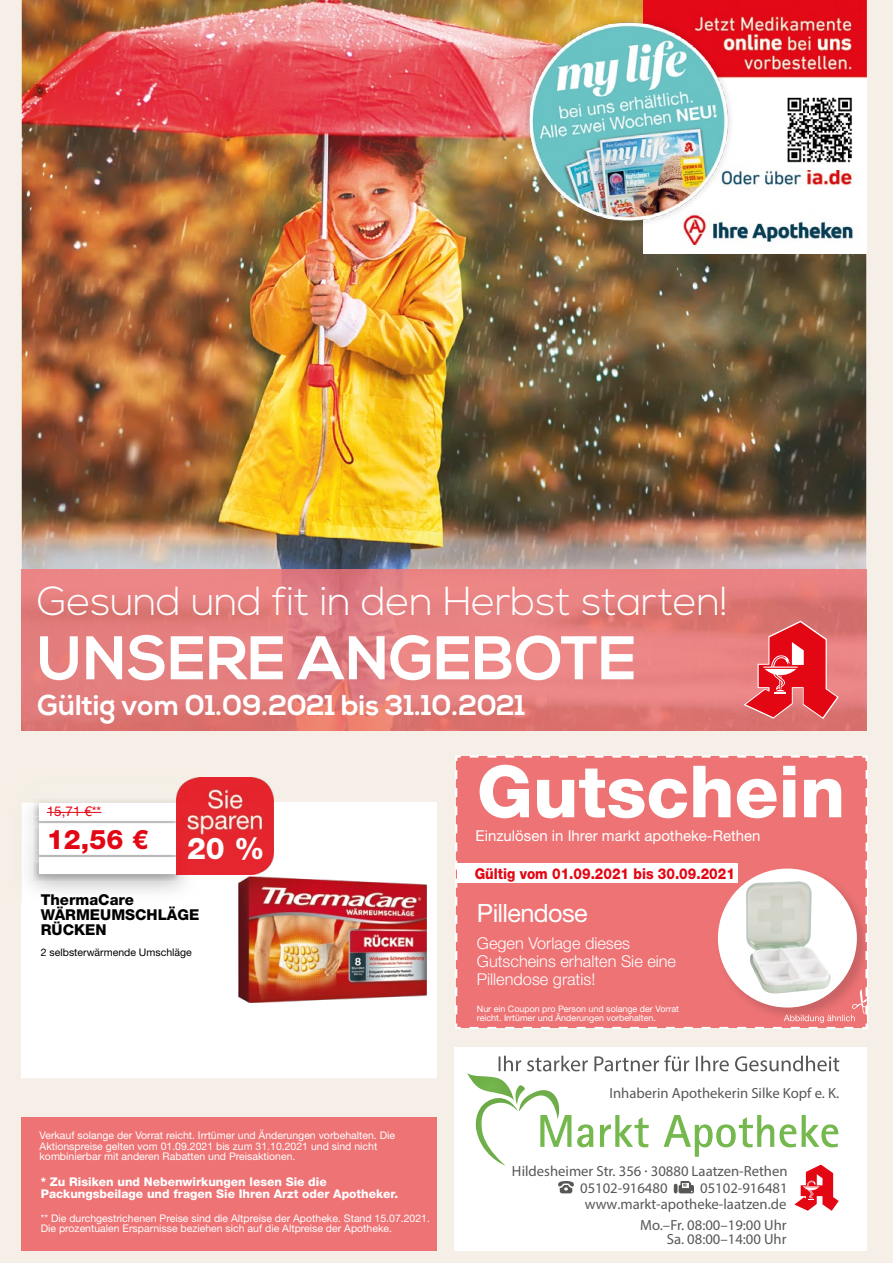
<style>
.page{position:relative;width:893px;height:1263px;background:#f5efe7}
.page>*{position:absolute;margin:0;border:0;box-sizing:border-box;transform-origin:0 0}
.t1{font:800 72px "Helvetica Neue LT Pro";color:#fff}
.t2{font:700 61.5px "Nexa";color:#fff}
.t3{font:300 40.5px "Nexa";letter-spacing:-.01em;color:#fff}
.t4{font:800 30px "Helvetica Neue LT Pro";color:#fff}
.t5{font:700 28.5px "Nexa";color:#fff}
.t6{font:800 27px "Helvetica Neue LT Pro";color:#e30613}
.t7{font:25.2px "Helvetica Neue LT Pro";letter-spacing:-.025em;color:#fff}
.t8{font:300 16.35px/17.9px "Helvetica Neue LT Pro";color:#fff}
.t9{font:15px "Helvetica Neue LT Pro";color:#fff}
.t10{font:800 15px "Helvetica Neue LT Pro";color:#e30613;scale:.91 1}
.t11{font:800 15px/15px "Helvetica Neue LT Pro";color:#000}
.t12{font:14.7px/17.7px "Myriad Pro";color:#575756}
.t13{font:13.5px "Helvetica Neue LT Pro";color:#e30613}
.t14{font:800 12px/12px "Helvetica Neue LT Pro";color:#fff}
.t15{font:10.5px/10.5px "Helvetica Neue LT Pro";color:#fff}
.t16{font:10.5px "Helvetica Neue LT Pro";color:#000}
.t17{font:8.85px/8.9px "Helvetica Neue LT Pro";color:#fff}
</style>
<div class="page">
<img style="left:22px;top:0;width:844px;height:570px">
<div style="left:22px;top:803px;width:415px;height:275px;background:#fff"></div>
<div style="left:22px;top:1117px;width:415px;height:133px;background:#ee7375"></div>
<div style="left:454px;top:1047px;width:412px;height:203px;background:#fff"></div>
<img style="left:22px;top:570px;width:844px;height:160px">
<div style="left:18px;top:775px;width:181px;height:14px;background:#f5efe6"></div>
<div style="left:14px;top:789px;width:162px;height:114px;background:#f5efe6"></div>
<img style="left:22px;top:884px;width:160px;height:19px">
<img style="left:22px;top:803px;width:164px;height:81px">
<img style="left:32px;top:861px;width:152px;height:20px">
<div style="left:39px;top:861px;width:138px;height:13px;background:#fff"></div>
<img style="left:32px;top:796px;width:144px;height:21px">
<div style="left:39px;top:803px;width:138px;height:14px;background:#fff"></div>
<img style="left:32px;top:827px;width:7px;height:23px">
<img style="left:32px;top:850px;width:144px;height:11px">
<img style="left:39px;top:857px;width:137px;height:4px">
<img style="left:32px;top:817px;width:144px;height:10px">
<img style="left:39px;top:817px;width:137px;height:4px">
<svg style="left:39px;top:823px;width:137px;height:32px"></svg>
<svg style="left:744px;top:621px;width:95px;height:98px;background:#e55156"></svg>
<svg style="left:467px;top:1055px;width:372px;height:156px"></svg>
<img style="left:644px;top:0;width:222px;height:253px">
<img style="left:518px;top:15px;width:216px;height:213px">
<img style="left:779px;top:89px;width:81px;height:80px">
<div style="left:455px;top:755px;width:413px;height:274px;background:#ee7375"></div>
<img style="left:716px;top:866px;width:152px;height:155px">
<img style="left:866px;top:866px;width:2px;height:121px">
<img style="left:784px;top:1015px;width:71px;height:6px">
<div style="left:718px;top:868px;width:139px;height:139px;background:#fff;border-radius:50%"></div>
<div style="left:457px;top:863px;width:281px;height:20px;background:#fff"></div>
<img style="left:746px;top:881px;width:85px;height:112px">
<img style="left:239px;top:876px;width:188px;height:127px">
<img style="left:176px;top:777px;width:98px;height:98px">
<hr style="left:47px;top:812px;width:54px;height:1px;background:#e30613">
<svg style="left:851px;top:987px;width:18px;height:27px"></svg>
<h3 class="t3" style="left:37px;top:578px;width:692px">Gesund und fit in den Herbst starten!</h3>
<h2 class="t2" style="left:37px;top:623px;width:601px">UNSERE ANGEBOTE</h2>
<h3 class="t5" style="left:38px;top:688px;width:489px">Gültig vom 01.09.2021 bis 31.10.2021</h3>
<p class="t13" style="left:47px;top:803px;width:56px">15,71 €**</p>
<h3 class="t6" style="left:47px;top:823px;width:104px">12,56 €</h3>
<h3 class="t4" style="left:187px;top:831px;width:79px">20 %</h3>
<h3 class="t11" style="left:41px;top:892px;width:160px">ThermaCare<br>WÄRMEUMSCHLÄGE<br>RÜCKEN</h3>
<p class="t16" style="left:41px;top:946px;width:153px">2 selbsterwärmende Umschläge</p>
<p class="t15" style="left:40px;top:1130px;width:357px">Verkauf solange der Vorrat reicht. Irrtümer und Änderungen vorbehalten. Die<br>Aktionspreise gelten vom 01.09.2021 bis zum 31.10.2021 und sind nicht kombinierbar mit anderen Rabatten und Preisaktionen.</p>
<p class="t14" style="left:41px;top:1176px;width:359px">* Zu Risiken und Nebenwirkungen lesen Sie die<br>Packungsbeilage und fragen Sie Ihren Arzt oder Apotheker.</p>
<p class="t15" style="left:41px;top:1213px;width:391px">** Die durchgestrichenen Preise sind die Altpreise der Apotheke. Stand 15.07.2021.<br>Die prozentualen Ersparnisse beziehen sich auf die Altpreise der Apotheke.</p>
<h1 class="t1" style="left:477px;top:749px;width:370px">Gutschein</h1>
<h3 class="t9" style="left:476px;top:826px;width:286px">Einzulösen in Ihrer markt apotheke-Rethen</h3>
<h3 class="t10" style="left:475px;top:865px;width:287px">Gültig vom 01.09.2021 bis 30.09.2021</h3>
<h3 class="t7" style="left:477px;top:897px;width:112px">Pillendose</h3>
<h3 class="t8" style="left:477px;top:934px;width:201px">Gegen Vorlage dieses<br>Gutscheins erhalten Sie eine<br>Pillendose gratis!</h3>
<p class="t17" style="left:477px;top:1004px;width:204px">Nur ein Coupon pro Person und solange der Vorrat reicht. Irrtümer und Änderungen vorbehalten.</p>
<h3 class="t12" style="left:609px;top:1083px;width:231px">Inhaberin Apothekerin Silke Kopf e. K.</h3>
<h3 class="t12" style="left:580px;top:1162px;width:209px;text-indent:-68px">Hildesheimer Str. 356 · 30880 Laatzen-Rethen<br>05102-916480</h3>
<h3 class="t12" style="left:700px;top:1179px;width:89px">05102-916481</h3>
<h3 class="t12" style="left:585px;top:1195px;width:203px">www.markt-apotheke-laatzen.de</h3>
<h3 class="t12" style="left:640px;top:1217px;width:148px;line-height:14.7px;text-align:right">Mo.–Fr. 08:00–19:00 Uhr<br>Sa. 08:00–14:00 Uhr</h3>
</div>
